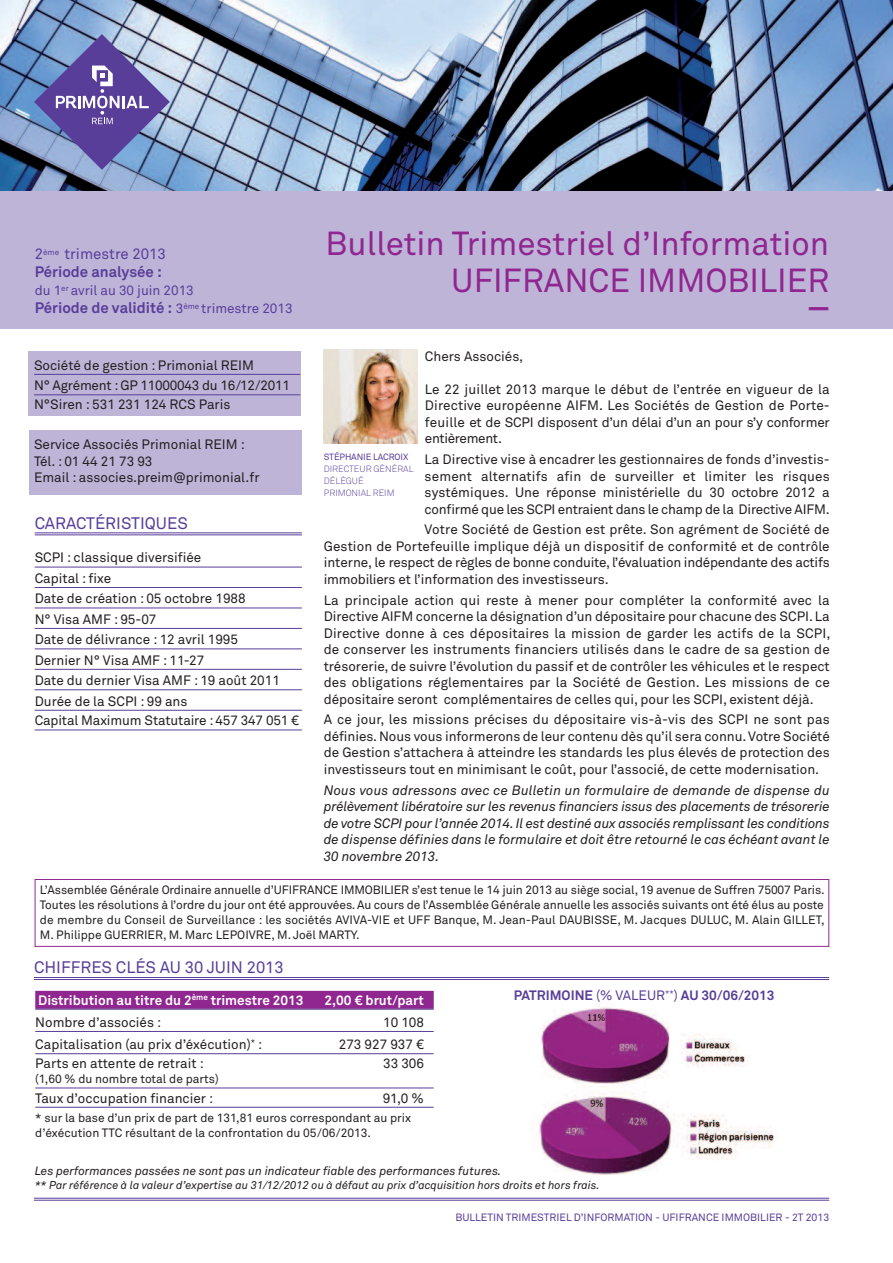
<style>
.page{position:relative;width:893px;height:1263px;background:#fff}
.page>*{position:absolute;margin:0;border:0;box-sizing:border-box;transform-origin:0 0}
.t1{font:33px/37.5px "Akkurat";color:#90268f;text-align:right}
.t2{font:16.5px "Akkurat";color:#593e99}
.t3{font:700 15px/18px "Akkurat";color:#593e99}
.t4{font:13.5px/16.5px "Akkurat";color:#231f20;text-align:justify}
.t5{font:italic 13.5px/16.5px "Akkurat";color:#231f20;text-align:justify}
.t6{font:700 13.5px "Akkurat";color:#fff}
.t7{font:700 13.5px "Akkurat";color:#593e99}
.t8{font:13.5px "Akkurat";color:#593e99}
.t9{font:12px/15px "Akkurat";color:#231f20}
.t10{font:italic 12px "Akkurat";color:#231f20}
.t11{font:italic 11.25px "Akkurat";color:#231f20}
.t12{font:10.5px "Akkurat";color:#593e99}
.t13{font:300 9px/12px "Akkurat";color:#593e99}
.t14{font:9px "Akkurat";letter-spacing:-.015em;color:#593e99}
.s1{font-weight:400}
.s2{font-weight:400;font-size:13.5px}
.s3{font-weight:700;font-size:36px}
</style>
<div class="page">
<img style="left:0;top:0;width:893px;height:191px">
<div style="left:0;top:191px;width:893px;height:138px;background:#beb4d8"></div>
<svg style="left:34px;top:34px;width:136px;height:136px;background:#787bb6"></svg>
<hr style="left:34px;top:977px;width:795px;height:1px;background:#593e99">
<hr style="left:34px;top:979px;width:795px;height:1px;background:#593e99">
<hr style="left:34px;top:1198px;width:795px;height:1px;background:#593e99">
<hr style="left:34px;top:1200px;width:795px;height:1px;background:#593e99">
<div style="left:35px;top:991px;width:399px;height:18px;background:#90268f"></div>
<hr style="left:35px;top:1009px;width:399px;height:1px;background:#593e99">
<hr style="left:35px;top:1031px;width:399px;height:1px;background:#593e99">
<hr style="left:35px;top:1053px;width:399px;height:1px;background:#593e99">
<hr style="left:35px;top:1087px;width:399px;height:1px;background:#593e99">
<hr style="left:35px;top:1107px;width:399px;height:1px;background:#593e99">
<div style="left:29px;top:430px;width:273px;height:64px;background:#beb4d8"></div>
<div style="left:28px;top:351px;width:273px;height:64px;background:#beb4d8"></div>
<hr style="left:34px;top:374px;width:266px;height:1px;background:#593e99">
<hr style="left:34px;top:394px;width:266px;height:1px;background:#593e99">
<hr style="left:35px;top:532px;width:267px;height:1px;background:#593e99">
<hr style="left:35px;top:534px;width:267px;height:1px;background:#593e99">
<hr style="left:35px;top:567px;width:267px;height:1px;background:#593e99">
<hr style="left:35px;top:587px;width:267px;height:1px;background:#593e99">
<hr style="left:35px;top:608px;width:267px;height:1px;background:#593e99">
<hr style="left:35px;top:628px;width:267px;height:1px;background:#593e99">
<hr style="left:35px;top:648px;width:267px;height:1px;background:#593e99">
<hr style="left:35px;top:669px;width:267px;height:1px;background:#593e99">
<hr style="left:35px;top:689px;width:267px;height:1px;background:#593e99">
<hr style="left:35px;top:710px;width:267px;height:1px;background:#593e99">
<hr style="left:35px;top:730px;width:267px;height:1px;background:#593e99">
<img style="left:538px;top:1007px;width:237px;height:167px">
<img style="left:324px;top:350px;width:93px;height:93px">
<div style="left:35px;top:879px;width:794px;height:68px;border:1px solid #922990"></div>
<p class="t3" style="left:35px;top:247px;width:133px"><span class="s1">2</span><sup>ème</sup> <span class="s1">trimestre 2013<br></span>Période analysée :</p>
<p class="t8" style="left:35px;top:286px;width:161px">du 1<sup>er</sup> avril au 30 juin 2013</p>
<p class="t3" style="left:35px;top:301px;width:259px">Période de validité : <span class="s2">3</span><sup>ème</sup> <span class="s2">trimestre 2013</span></p>
<p class="t4" style="left:34px;top:356px;width:257px;line-height:20.4px">Société de gestion : Primonial REIM<br>N° Agrément :GP 11000043 du 16/12/2011</p>
<p class="t4" style="left:34px;top:398px;width:198px">N°Siren : 531 231 124 RCS Paris</p>
<p class="t4" style="left:34px;top:438px;width:227px;text-align:left">Service Associés Primonial REIM :<br>Tél. : 01 44 21 73 93<br>Email : associes.preim@primonial.fr</p>
<p class="t2" style="left:35px;top:517px;width:155px">CARACTÉRISTIQUES</p>
<p class="t4" style="left:35px;top:549px;width:266px;line-height:20.4px;text-align:left">SCPI : classique diversifiée<br>Capital : fixe<br>Date de création : 05 octobre 1988<br>N° Visa AMF : 95-07<br>Date de délivrance : 12 avril 1995<br>Dernier N° Visa AMF : 11-27<br>Date du dernier Visa AMF : 19 août 2011<br>Durée de la SCPI : 99 ans<br>Capital Maximum Statutaire : 457 347 051 €</p>
<h1 class="t1" style="left:326px;top:228px;width:505px">Bulletin Trimestriel d’Information<br>UFIFRANCE IMMOBILIER<span class="s3">_</span></h1>
<p class="t4" style="left:425px;top:349px;width:100px">Chers Associés,</p>
<p class="t4" style="left:425px;top:382px;width:406px">Le 22 juillet 2013 marque le début de l’entrée en vigueur de la Directive européenne AIFM. Les Sociétés de Gestion de Porte&shy;feuille et de SCPI disposent d’un délai d’un an pour s’y conformer entièrement.</p>
<p class="t4" style="left:425px;top:453px;width:407px">La Directive vise à encadrer les gestionnaires de fonds d’investis&shy;sement alternatifs afin de surveiller et limiter les risques systémiques. Une réponse ministérielle du 30 octobre 2012 a confirmé que les SCPI entraient dans le champ de la Directive AIFM.</p>
<p class="t4" style="left:324px;top:523px;width:507px;text-indent:101px">Votre Société de Gestion est prête. Son agrément de Société de Gestion de Portefeuille implique déjà un dispositif de conformité et de contrôle interne, le respect de règles de bonne conduite, l’évaluation indépendante des actifs immobiliers et l’information des investisseurs.</p>
<p class="t4" style="left:324px;top:593px;width:508px">La principale action qui reste à mener pour compléter la conformité avec la Directive AIFM concerne la désignation d’un dépositaire pour chacune des SCPI. La Directive donne à ces dépositaires la mission de garder les actifs de la SCPI, de conserver les instruments financiers utilisés dans le cadre de sa gestion de trésorerie, de suivre l’évolution du passif et de contrôler les véhicules et le respect des obligations réglementaires par la Société de Gestion. Les missions de ce dépositaire seront complémentaires de celles qui, pour les SCPI, existent déjà.</p>
<p class="t4" style="left:324px;top:713px;width:507px">A ce jour, les missions précises du dépositaire vis-à-vis des SCPI ne sont pas définies.Nous vous informerons de leur contenu dès qu’il sera connu.Votre Société de Gestion s’attachera à atteindre les standards les plus élevés de protection des investisseurs tout en minimisant le coût, pour l’associé, de cette modernisation.</p>
<p class="t5" style="left:324px;top:783px;width:507px">Nous vous adressons avec ce Bulletin un formulaire de demande de dispense du prélèvement libératoire sur les revenus financiers issus des placements de trésorerie de votre SCPI pour l’année 2014.Il est destiné aux associés remplissant les conditions de dispense définies dans le formulaire et doit être retourné le cas échéant avant le 30 novembre 2013.</p>
<p class="t14" style="left:324px;top:454px;width:86px">STÉPHANIE LACROIX</p>
<p class="t13" style="left:324px;top:464px;width:91px">DIRECTEUR GÉNÉRAL<br>DÉLÉGUÉ<br>PRIMONIAL REIM</p>
<p class="t9" style="left:40px;top:883px;width:786px;text-align:justify">L’Assemblée Générale Ordinaire annuelle d’UFIFRANCE IMMOBILIER s’est tenue le 14 juin 2013 au siège social, 19 avenue de Suffren 75007 Paris.<br>Toutes les résolutions à l’ordre du jour ont été approuvées.Au cours de l’Assemblée Générale annuelle les associés suivants ont été élus au poste de membre du Conseil de Surveillance : les sociétés AVIVA-VIE et UFF Banque, M. Jean-Paul DAUBISSE, M. Jacques DULUC, M. Alain GILLET, M. Philippe GUERRIER, M. Marc LEPOIVRE, M. Joël MARTY.</p>
<p class="t2" style="left:34px;top:962px;width:251px">CHIFFRES CLÉS AU 30 JUIN 2013</p>
<p class="t6" style="left:38px;top:995px;width:267px">Distribution au titre du 2<sup>ème</sup> trimestre 2013</p>
<p class="t6" style="left:324px;top:995px;width:101px">2,00 € brut/part</p>
<p class="t4" style="left:35px;top:1015px;width:128px">Nombre d’associés :</p>
<p class="t4" style="left:383px;top:1015px;width:42px">10 108</p>
<p class="t4" style="left:35px;top:1037px;width:229px">Capitalisation (au prix d’éxécution)<sup>*</sup> :</p>
<p class="t4" style="left:339px;top:1037px;width:87px">273 927 937 €</p>
<p class="t4" style="left:35px;top:1057px;width:170px">Parts en attente de retrait :</p>
<p class="t4" style="left:383px;top:1057px;width:42px">33 306</p>
<p class="t9" style="left:35px;top:1073px;width:185px">(1,60 % du nombre total de parts)</p>
<p class="t4" style="left:35px;top:1091px;width:180px">Taux d’occupation financier :</p>
<p class="t4" style="left:383px;top:1091px;width:43px">91,0 %</p>
<p class="t9" style="left:35px;top:1111px;width:377px">* sur la base d’un prix de part de 131,81 euros correspondant au prix d’éxécution TTC résultant de la confrontation du 05/06/2013.</p>
<p class="t7" style="left:514px;top:990px;width:262px">PATRIMOINE <span class="s1">(% VALEUR</span><sup>**</sup><span class="s1">)</span> AU 30/06/2013</p>
<p class="t10" style="left:35px;top:1166px;width:468px">Les performances passées ne sont pas un indicateur fiable des performances futures.</p>
<p class="t11" style="left:35px;top:1180px;width:566px">** Par référence à la valeur d’expertise au 31/12/2012 ou à défaut au prix d’acquisition hors droits et hors frais.</p>
<p class="t12" style="left:455px;top:1213px;width:375px">BULLETIN TRIMESTRIEL D’INFORMATION - UFIFRANCE IMMOBILIER - 2T 2013</p>
</div>
